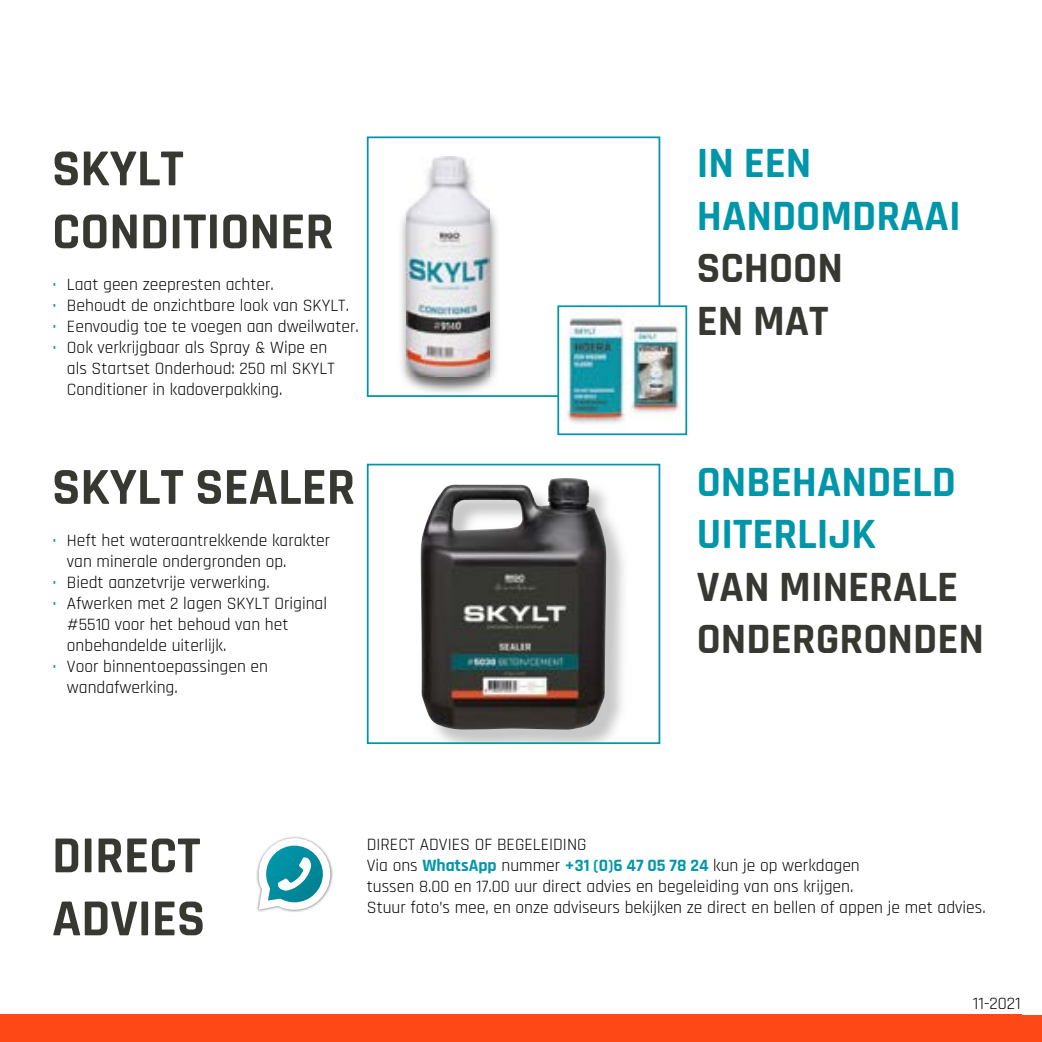
<style>
.page{position:relative;width:1042px;height:1042px;background:#fff}
.page>*{position:absolute;margin:0;border:0;box-sizing:border-box;transform-origin:0 0}
.t1{font:700 52.5px/63px "Rajdhani";color:#383832}
.t2{font:700 43.75px/52.5px "Rajdhani";color:#0096aa}
.t3{font:700 43.75px/52.5px "Rajdhani";color:#383832}
.t4{font:17.5px/21px "Rajdhani";color:#000}
.s1{color:#0096aa}
.s2{font-weight:700;color:#0096aa}
</style>
<div class="page">
<div style="left:0;top:1014px;width:1042px;height:28px;background:#fe4815"></div>
<img style="left:421px;top:478px;width:185px;height:252px">
<div style="left:367px;top:464px;width:293px;height:280px;border:2px solid #0096aa"></div>
<img style="left:256px;top:836px;width:77px;height:76px">
<svg style="left:259px;top:838px;width:71px;height:72px"></svg>
<img style="left:401px;top:210px;width:96px;height:183px">
<img style="left:407px;top:157px;width:83px;height:219px">
<div style="left:367px;top:136px;width:293px;height:261px;border:2px solid #0096aa"></div>
<div style="left:558px;top:306px;width:128px;height:128px;background:#fff"></div>
<img style="left:567px;top:308px;width:64px;height:116px">
<div style="left:557px;top:305px;width:130px;height:130px;border:2px solid #0096aa"></div>
<img style="left:631px;top:320px;width:49px;height:94px">
<h1 class="t1" style="left:52px;top:138px;width:283px">SKYLT<br>CONDITIONER</h1>
<p class="t4" style="left:52px;top:275px;width:223px"><span class="s1">•</span> Laat geen zeepresten achter.</p>
<p class="t4" style="left:52px;top:296px;width:298px"><span class="s1">•</span> Behoudt de onzichtbare look van SKYLT.</p>
<p class="t4" style="left:52px;top:317px;width:308px"><span class="s1">•</span> Eenvoudig toe te voegen aan dweilwater.</p>
<p class="t4" style="left:67px;top:338px;width:269px;text-indent:-15px"><span class="s1">•</span> Ook verkrijgbaar als Spray &amp; Wipe en als Startset Onderhoud: 250 ml SKYLT<br>Conditioner in kadoverpakking.</p>
<h1 class="t1" style="left:52px;top:457px;width:305px">SKYLT SEALER</h1>
<p class="t4" style="left:67px;top:530px;width:265px;text-indent:-15px"><span class="s1">•</span> Heft het wateraantrekkende karakter van minerale ondergronden op.</p>
<p class="t4" style="left:52px;top:572px;width:219px"><span class="s1">•</span> Biedt aanzetvrije verwerking.</p>
<p class="t4" style="left:67px;top:593px;width:262px;text-indent:-15px"><span class="s1">•</span> Afwerken met 2 lagen SKYLT Original #5510 voor het behoud van het onbehandelde uiterlijk.</p>
<p class="t4" style="left:67px;top:656px;width:203px;text-indent:-15px"><span class="s1">•</span> Voor binnentoepassingen en wandafwerking.</p>
<h2 class="t2" style="left:697px;top:138px;width:265px">IN EEN<br>HANDOMDRAAI</h2>
<h2 class="t3" style="left:697px;top:243px;width:148px">SCHOON<br>EN MAT</h2>
<h2 class="t2" style="left:697px;top:457px;width:261px">ONBEHANDELD<br>UITERLIJK</h2>
<h2 class="t3" style="left:697px;top:562px;width:289px">VAN MINERALE<br>ONDERGRONDEN</h2>
<h1 class="t1" style="left:52px;top:825px;width:155px">DIRECT<br>ADVIES</h1>
<p class="t4" style="left:367px;top:834px;width:620px">DIRECT ADVIES OF BEGELEIDING<br>Via ons <span class="s2">WhatsApp</span> nummer <span class="s2">+31 (0)6 47 05 78 24</span> kun je op werkdagen<br>tussen 8.00 en 17.00 uur direct advies en begeleiding van ons krijgen.<br>Stuur foto’s mee, en onze adviseurs bekijken ze direct en bellen of appen je met advies.</p>
<p class="t4" style="left:973px;top:993px;width:49px">11-2021</p>
</div>
